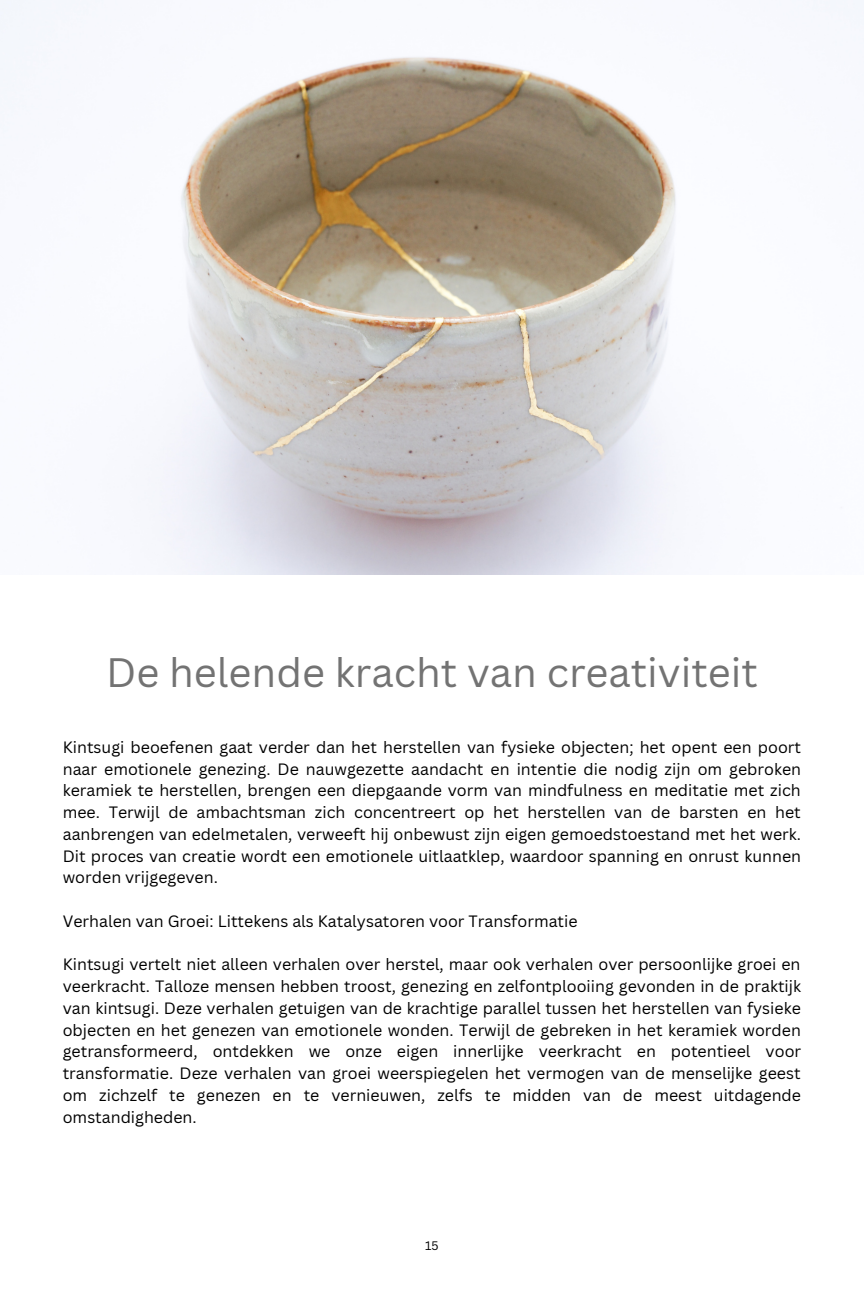
<style>
.page{position:relative;width:864px;height:1296px;background:#fff}
.page>*{position:absolute;margin:0;border:0;box-sizing:border-box;transform-origin:0 0}
.t1{font:40px "Canva Sans";color:#737373}
.t2{font:16px/21.8px "Canva Sans";color:#000;text-align:justify}
.t3{font:12px "Canva Sans";color:#000}
</style>
<div class="page">
<img style="left:0;top:0;width:864px;height:574px">
<p class="t1" style="left:106px;top:644px;width:653px">De helende kracht van creativiteit</p>
<p class="t2" style="left:63px;top:736px;width:740px">Kintsugi beoefenen gaat verder dan het herstellen van fysieke objecten; het opent een poort naar emotionele genezing. De nauwgezette aandacht en intentie die nodig zijn om gebroken keramiek te herstellen, brengen een diepgaande vorm van mindfulness en meditatie met zich mee. Terwijl de ambachtsman zich concentreert op het herstellen van de barsten en het aanbrengen van edelmetalen, verweeft hij onbewust zijn eigen gemoedstoestand met het werk.<br>Dit proces van creatie wordt een emotionele uitlaatklep, waardoor spanning en onrust kunnen worden vrijgegeven.</p>
<p class="t2" style="left:63px;top:910px;width:516px">Verhalen van Groei: Littekens als Katalysatoren voor Transformatie</p>
<p class="t2" style="left:63px;top:953px;width:740px">Kintsugi vertelt niet alleen verhalen over herstel, maar ook verhalen over persoonlijke groei en veerkracht. Talloze mensen hebben troost, genezing en zelfontplooiing gevonden in de praktijk van kintsugi. Deze verhalen getuigen van de krachtige parallel tussen het herstellen van fysieke objecten en het genezen van emotionele wonden. Terwijl de gebreken in het keramiek worden getransformeerd, ontdekken we onze eigen innerlijke veerkracht en potentieel voor transformatie. Deze verhalen van groei weerspiegelen het vermogen van de menselijke geest om zichzelf te genezen en te vernieuwen, zelfs te midden van de meest uitdagende omstandigheden.</p>
<p class="t3" style="left:425px;top:1237px;width:15px">15</p>
</div>
